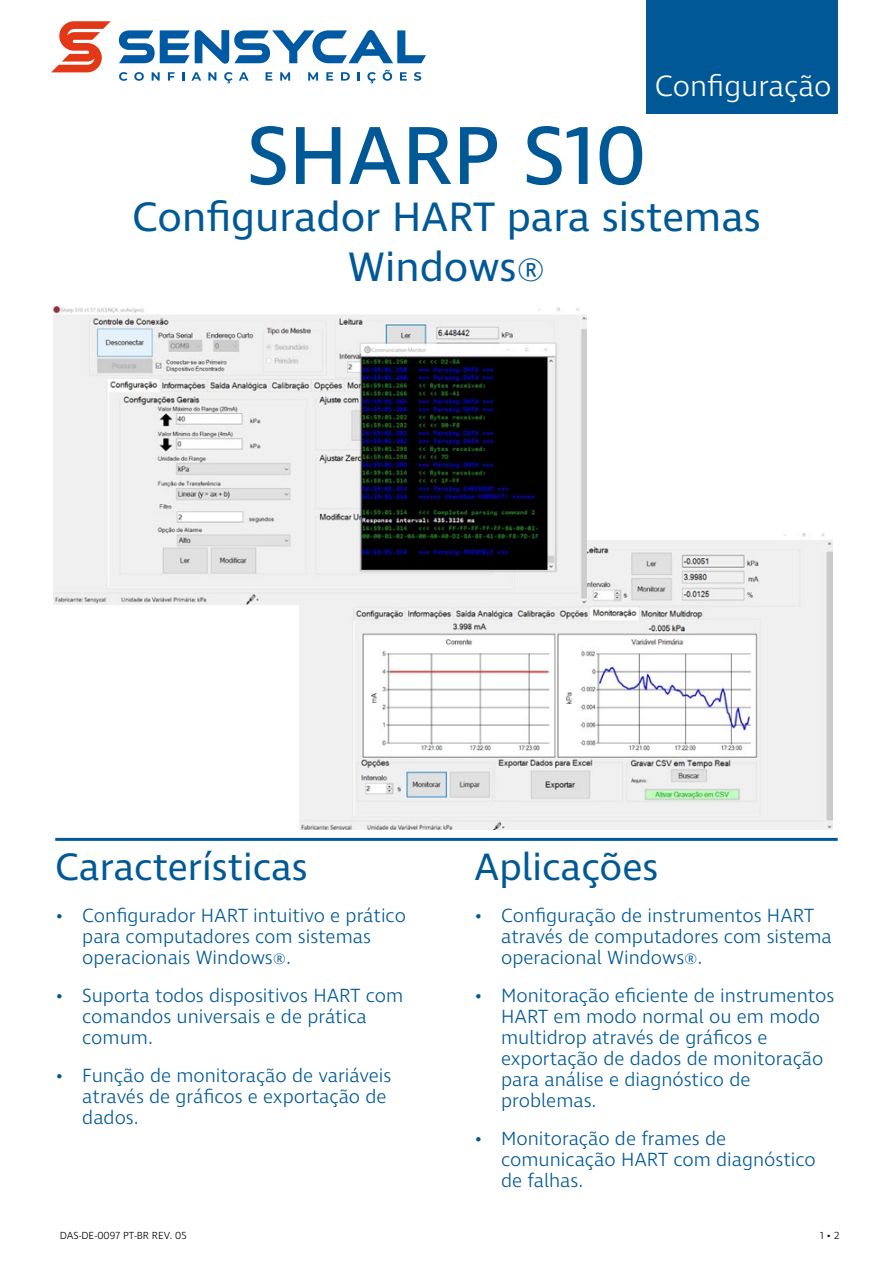
<style>
.page{position:relative;width:893px;height:1263px;background:#fff}
.page>*{position:absolute;margin:0;border:0;box-sizing:border-box;transform-origin:0 0}
.t1{font:84px "Ingra";color:#005996}
.t2{font:42px/50.4px "Ingra";color:#005996;text-align:center}
.t3{font:39px "Ingra";color:#005996}
.t4{font:300 30px "Ingra";color:#fff}
.t5{font:300 19.5px/21px "Ingra";color:#005996}
.t6{font:300 10.5px "Ingra";color:#000}
.s1{font-weight:300}
</style>
<div class="page">
<svg style="left:119px;top:72px;width:8px;height:9px"></svg>
<svg style="left:134px;top:72px;width:10px;height:9px"></svg>
<svg style="left:152px;top:72px;width:8px;height:9px"></svg>
<svg style="left:168px;top:72px;width:7px;height:9px"></svg>
<svg style="left:182px;top:72px;width:2px;height:9px"></svg>
<svg style="left:191px;top:72px;width:10px;height:9px"></svg>
<svg style="left:208px;top:72px;width:8px;height:9px"></svg>
<svg style="left:224px;top:72px;width:9px;height:11px"></svg>
<svg style="left:239px;top:72px;width:10px;height:9px"></svg>
<svg style="left:266px;top:72px;width:6px;height:9px"></svg>
<svg style="left:280px;top:72px;width:10px;height:9px"></svg>
<svg style="left:308px;top:72px;width:10px;height:9px"></svg>
<svg style="left:326px;top:72px;width:7px;height:9px"></svg>
<svg style="left:341px;top:72px;width:9px;height:9px"></svg>
<svg style="left:358px;top:72px;width:2px;height:9px"></svg>
<svg style="left:367px;top:72px;width:9px;height:11px"></svg>
<svg style="left:382px;top:70px;width:10px;height:11px"></svg>
<svg style="left:400px;top:72px;width:7px;height:9px"></svg>
<svg style="left:414px;top:72px;width:7px;height:9px"></svg>
<svg style="left:119px;top:30px;width:307px;height:34px"></svg>
<svg style="left:51px;top:21px;width:60px;height:51px"></svg>
<hr style="left:55px;top:838px;width:783px;height:3px;background:#005996">
<div style="left:646px;top:0;width:192px;height:114px;background:#005996"></div>
<img style="left:300px;top:531px;width:532px;height:299px">
<img style="left:54px;top:306px;width:532px;height:298px">
<h3 class="t4" style="left:655px;top:67px;width:178px">Configuração</h3>
<h1 class="t1" style="left:247px;top:103px;width:401px">SHARP S10</h1>
<h2 class="t2" style="left:132px;top:194px;width:630px">Configurador HART para sistemas<br>Windows<span class="s1">®</span></h2>
<h3 class="t3" style="left:55px;top:842px;width:254px">Características</h3>
<p class="t5" style="left:82px;top:906px;width:325px;text-indent:-27px">• Configurador HART intuitivo e prático para computadores com sistemas operacionais Windows®.</p>
<p class="t5" style="left:82px;top:986px;width:322px;text-indent:-27px">• Suporta todos dispositivos HART com comandos universais e de prática comum.</p>
<p class="t5" style="left:82px;top:1066px;width:311px;text-indent:-27px">• Função de monitoração de variáveis através de gráficos e exportação de dados.</p>
<h3 class="t3" style="left:474px;top:842px;width:186px">Aplicações</h3>
<p class="t5" style="left:501px;top:906px;width:332px;text-indent:-27px">• Configuração de instrumentos HART através de computadores com sistema operacional Windows®.</p>
<p class="t5" style="left:501px;top:986px;width:335px;text-indent:-27px">• Monitoração eficiente de instrumentos<br>HART em modo normal ou em modo multidrop através de gráficos e exportação de dados de monitoração para análise e diagnóstico de problemas.</p>
<p class="t5" style="left:501px;top:1129px;width:316px;text-indent:-27px">• Monitoração de frames de comunicação HART com diagnóstico de falhas.</p>
<p class="t6" style="left:60px;top:1229px;width:128px">DAS-DE-0097 PT-BR REV. 05</p>
<p class="t6" style="left:820px;top:1229px;width:21px">1 • 2</p>
</div>
